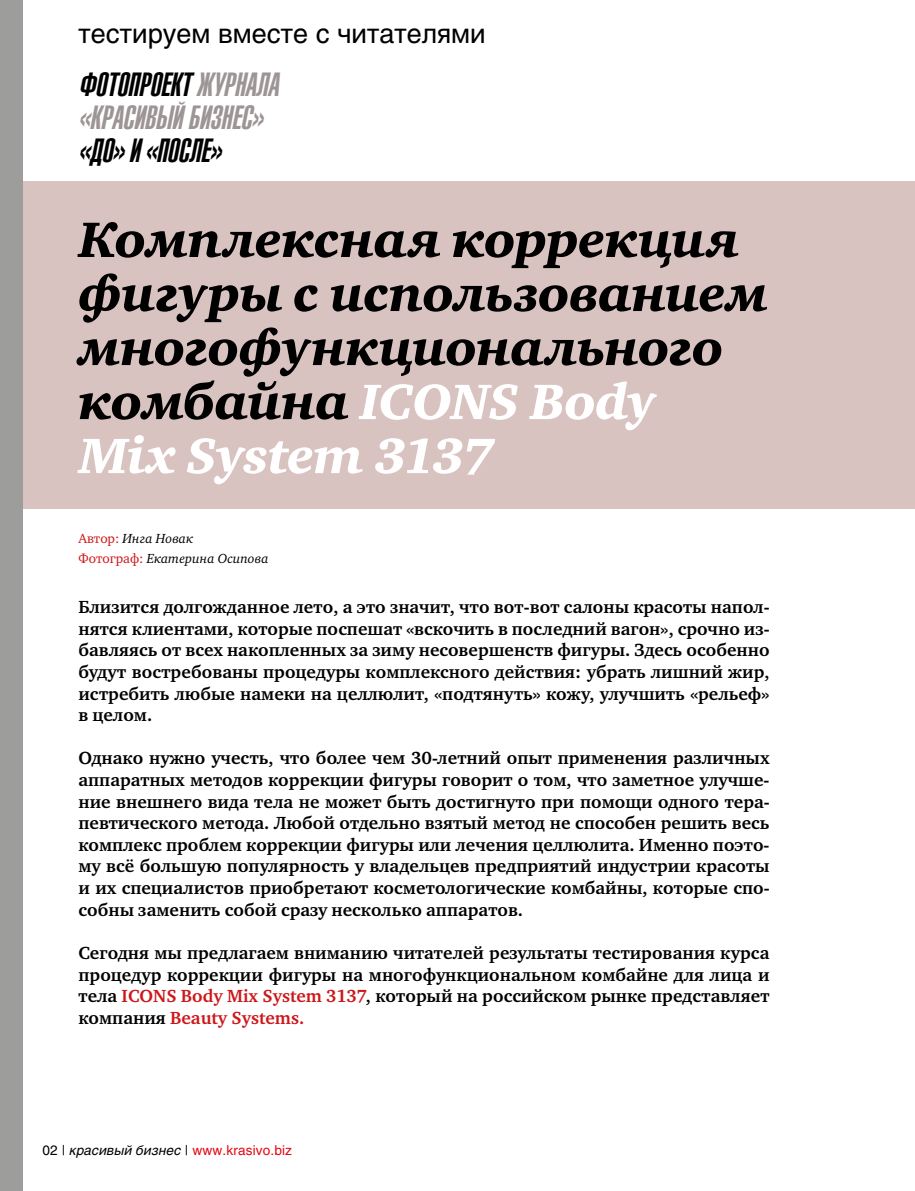
<style>
.page{position:relative;width:915px;height:1191px;background:#fff}
.page>*{position:absolute;margin:0;border:0;box-sizing:border-box;transform-origin:0 0}
.t1{font:italic 51px/54px "Charter Black ITC";letter-spacing:-.01em;color:#000}
.t2{font:italic 33px/33px "Helios Ultra Compressed";color:#9d9595}
.t3{font:italic 33px "Helios Ultra Compressed";color:#000}
.t4{font:27px "Helios";color:#000}
.t5{font:700 18px/21.6px "Charter ITC";color:#000;text-align:justify}
.t6{font:italic 13.5px/19.5px "Charter ITC";color:#000}
.t7{font:13.5px "Helios";letter-spacing:.01em;color:#e30613}
.s1{color:#000}
.s2{color:#fff}
.s3{font-style:normal;color:#cd171a}
.s4{color:#cd171a}
.s5{font-style:italic;color:#000}
</style>
<div class="page">
<div style="left:11px;top:182px;width:903px;height:327px;background:#d8c3c1"></div>
<div style="left:0;top:0;width:22px;height:1191px;background:#9d9d9c"></div>
<h3 class="t4" style="left:78px;top:17px;width:408px">тестируем вместе с читателями</h3>
<h2 class="t2" style="left:78px;top:67px;width:209px"><span class="s1">ФОТОПРОЕКТ</span>ЖУРНАЛА «КРАСИВЫЙБИЗНЕС»</h2>
<h2 class="t3" style="left:78px;top:131px;width:151px">«ДО»И«ПОСЛЕ»</h2>
<h1 class="t1" style="left:78px;top:213px;width:690px">Комплексная коррекция фигуры с использованием многофункционального комбайна <span class="s2">ICONS Body<br>Mix System 3137</span></h1>
<p class="t6" style="left:78px;top:529px;width:192px"><span class="s3">Автор:</span> Инга Новак<br><span class="s3">Фотограф:</span> Екатерина Осипова</p>
<p class="t5" style="left:78px;top:596px;width:692px">Близится долгожданное лето, а это значит, что вот-вот салоны красоты напол&shy;нятся клиентами, которые поспешат «вскочить в последний вагон», срочно из&shy;бавляясь от всех накопленных за зиму несовершенств фигуры. Здесь особенно будут востребованы процедуры комплексного действия: убрать лишний жир, истребить любые намеки на целлюлит, «подтянуть» кожу, улучшить «рельеф» в целом.</p>
<p class="t5" style="left:78px;top:747px;width:692px">Однако нужно учесть, что более чем 30-летний опыт применения различных аппаратных методов коррекции фигуры говорит о том, что заметное улучше&shy;ние внешнего вида тела не может быть достигнуто при помощи одного тера&shy;певтического метода. Любой отдельно взятый метод не способен решить весь комплекс проблем коррекции фигуры или лечения целлюлита. Именно поэто&shy;му всё большую популярность у владельцев предприятий индустрии красоты и их специалистов приобретают косметологические комбайны, которые спо&shy;собны заменить собой сразу несколько аппаратов.</p>
<p class="t5" style="left:78px;top:942px;width:692px">Сегодня мы предлагаем вниманию читателей результаты тестирования курса процедур коррекции фигуры на многофункциональном комбайне для лица и тела <span class="s4">ICONS Body Mix System 3137</span>, который на российском рынке представляет компания <span class="s4">Beauty Systems.</span></p>
<p class="t7" style="left:43px;top:1142px;width:251px"><span class="s1">02 |</span> <span class="s5">красивый бизнес</span> <span class="s1">|</span> www.krasivo.biz</p>
</div>
